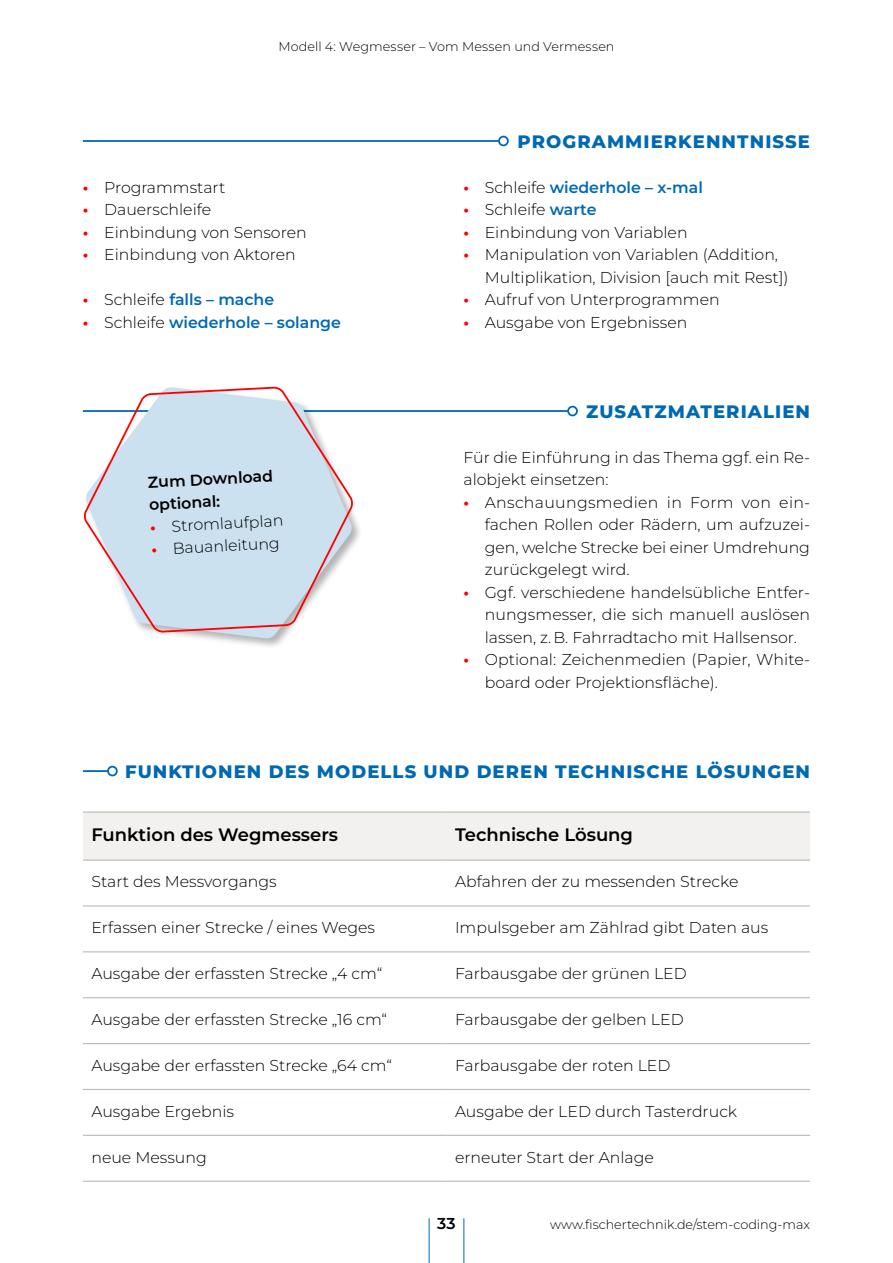
<style>
.page{position:relative;width:893px;height:1263px;background:#fff}
.page>*{position:absolute;margin:0;border:0;box-sizing:border-box;transform-origin:0 0}
.t1{font:800 18px "Montserrat";letter-spacing:.06em;color:#0069b4}
.t2{font:600 18px "Montserrat";color:#000}
.t3{font:300 15.75px/22.5px "Montserrat";color:#000}
.t4{font:600 15.75px "Montserrat";color:#0069b4}
.t5{font:600 15.75px/22.5px "Montserrat";color:#000}
.t6{font:300 12.75px "Montserrat";color:#000}
.s1{font-weight:700;color:#f00}
.s2{font-weight:300;color:#000}
.s3{font-weight:600;color:#0069b4}
</style>
<div class="page">
<hr style="left:429px;top:1218px;width:1px;height:45px;background:#0069b4">
<hr style="left:463px;top:1218px;width:1px;height:45px;background:#0069b4">
<div style="left:498px;top:136px;width:11px;height:10px;border:2px solid #0069b4;border-radius:50%"></div>
<hr style="left:83px;top:140px;width:416px;height:2px;background:#0069b4">
<div style="left:567px;top:406px;width:11px;height:10px;border:2px solid #0069b4;border-radius:50%"></div>
<hr style="left:83px;top:410px;width:485px;height:2px;background:#0069b4">
<div style="left:107px;top:766px;width:11px;height:10px;border:2px solid #0069b4;border-radius:50%"></div>
<hr style="left:83px;top:770px;width:25px;height:2px;background:#0069b4">
<div style="left:83px;top:813px;width:727px;height:46px;background:#f2f1ef"></div>
<hr style="left:83px;top:811px;width:363px;height:2px;background:#bdbab0">
<hr style="left:446px;top:811px;width:364px;height:2px;background:#bdbab0">
<hr style="left:83px;top:859px;width:363px;height:2px;background:#bdbab0">
<hr style="left:446px;top:859px;width:364px;height:2px;background:#bdbab0">
<hr style="left:83px;top:905px;width:363px;height:1px;background:#bdbab0">
<hr style="left:446px;top:905px;width:364px;height:1px;background:#bdbab0">
<hr style="left:83px;top:951px;width:363px;height:1px;background:#bdbab0">
<hr style="left:446px;top:951px;width:364px;height:1px;background:#bdbab0">
<hr style="left:83px;top:997px;width:363px;height:1px;background:#bdbab0">
<hr style="left:446px;top:997px;width:364px;height:1px;background:#bdbab0">
<hr style="left:83px;top:1043px;width:363px;height:1px;background:#bdbab0">
<hr style="left:446px;top:1043px;width:364px;height:1px;background:#bdbab0">
<hr style="left:83px;top:1089px;width:363px;height:1px;background:#bdbab0">
<hr style="left:446px;top:1089px;width:364px;height:1px;background:#bdbab0">
<hr style="left:83px;top:1135px;width:363px;height:1px;background:#bdbab0">
<hr style="left:446px;top:1135px;width:364px;height:1px;background:#bdbab0">
<hr style="left:83px;top:1180px;width:363px;height:2px;background:#bdbab0">
<hr style="left:446px;top:1180px;width:364px;height:2px;background:#bdbab0">
<div style="left:84px;top:385px;width:279px;height:264px;background:#000;opacity:.3"></div>
<svg style="left:82px;top:386px;width:273px;height:248px"></svg>
<p class="t6" style="left:278px;top:37px;width:338px">Modell 4: Wegmesser – Vom Messen und Vermessen</p>
<p class="t3" style="left:83px;top:175px;width:144px"><span class="s1">•</span> Programmstart</p>
<p class="t3" style="left:83px;top:198px;width:130px"><span class="s1">•</span> Dauerschleife</p>
<p class="t3" style="left:83px;top:220px;width:225px"><span class="s1">•</span> Einbindung von Sensoren</p>
<p class="t3" style="left:83px;top:243px;width:214px"><span class="s1">•</span> Einbindung von Aktoren</p>
<p class="t4" style="left:83px;top:289px;width:193px"><span class="s1">•</span> <span class="s2">Schleife</span> falls – mache</p>
<p class="t4" style="left:83px;top:311px;width:259px"><span class="s1">•</span> <span class="s2">Schleife</span> wiederhole – solange</p>
<p class="t5" style="left:147px;top:470px;width:127px;rotate:-3deg">Zum Download optional:</p>
<p class="t3" style="left:150px;top:515px;width:135px;rotate:-3deg"><span class="s1">•</span> Stromlaufplan</p>
<p class="t3" style="left:151px;top:538px;width:130px;rotate:-3deg"><span class="s1">•</span> Bauanleitung</p>
<p class="t1" style="left:518px;top:128px;width:294px">PROGRAMMIERKENNTNISSE</p>
<p class="t4" style="left:463px;top:176px;width:241px"><span class="s1">•</span> <span class="s2">Schleife</span> wiederhole – x-mal</p>
<p class="t3" style="left:463px;top:198px;width:134px"><span class="s1">•</span> Schleife <span class="s3">warte</span></p>
<p class="t3" style="left:463px;top:220px;width:226px"><span class="s1">•</span> Einbindung von Variablen</p>
<p class="t3" style="left:485px;top:243px;width:305px;text-indent:-21px"><span class="s1">•</span> Manipulation von Variablen (Addition,<br>Multiplikation, Division [auch mit Rest])</p>
<p class="t3" style="left:463px;top:288px;width:258px"><span class="s1">•</span> Aufruf von Unterprogrammen</p>
<p class="t3" style="left:463px;top:311px;width:225px"><span class="s1">•</span> Ausgabe von Ergebnissen</p>
<p class="t1" style="left:586px;top:398px;width:225px">ZUSATZMATERIALIEN</p>
<p class="t3" style="left:463px;top:445px;width:348px">Fü r die Einfü hrung in das Thema ggf. ein Re&shy;alobjekt einsetzen:</p>
<p class="t3" style="left:485px;top:490px;width:327px;text-align:justify;text-indent:-21px"><span class="s1">•</span> Anschauungsmedien in Form von ein&shy;fachen Rollen oder Rädern, um aufzuzei&shy;gen, welche Strecke bei einer Umdrehung zurückgelegt wird.</p>
<p class="t3" style="left:485px;top:580px;width:327px;text-align:justify;text-indent:-21px"><span class="s1">•</span> Ggf. verschiedene handelsü bliche Entfer&shy;nungsmesser, die sich manuell auslösen lassen, z. B. Fahrradtacho mit Hallsensor.</p>
<p class="t3" style="left:485px;top:648px;width:327px;text-indent:-21px"><span class="s1">•</span> Optional: Zeichenmedien (Papier, White&shy;board oder Projektionsfläche).</p>
<p class="t1" style="left:125px;top:758px;width:686px">FUNKTIONEN DES MODELLS UND DEREN TECHNISCHE LÖSUNGEN</p>
<p class="t2" style="left:91px;top:822px;width:248px">Funktion des Wegmessers</p>
<p class="t2" style="left:455px;top:822px;width:180px">Technische Lösung</p>
<p class="t3" style="left:91px;top:870px;width:187px">Start des Messvorgangs</p>
<p class="t3" style="left:455px;top:870px;width:285px">Abfahren der zu messenden Strecke</p>
<p class="t3" style="left:91px;top:916px;width:285px">Erfassen einer Strecke / eines Weges</p>
<p class="t3" style="left:455px;top:916px;width:315px">Impulsgeber am Zählrad gibt Daten aus</p>
<p class="t3" style="left:91px;top:962px;width:292px">Ausgabe der erfassten Strecke „4 cm“</p>
<p class="t3" style="left:455px;top:962px;width:233px">Farbausgabe der grü nen LED</p>
<p class="t3" style="left:91px;top:1007px;width:297px">Ausgabe der erfassten Strecke „16 cm“</p>
<p class="t3" style="left:455px;top:1007px;width:230px">Farbausgabe der gelben LED</p>
<p class="t3" style="left:91px;top:1053px;width:302px">Ausgabe der erfassten Strecke „64 cm“</p>
<p class="t3" style="left:455px;top:1053px;width:217px">Farbausgabe der roten LED</p>
<p class="t3" style="left:91px;top:1099px;width:144px">Ausgabe Ergebnis</p>
<p class="t3" style="left:455px;top:1099px;width:284px">Ausgabe der LED durch Tasterdruck</p>
<p class="t3" style="left:91px;top:1145px;width:117px">neue Messung</p>
<p class="t3" style="left:455px;top:1145px;width:200px">erneuter Start der Anlage</p>
<p class="t5" style="left:437px;top:1212px;width:20px">33</p>
<p class="t6" style="left:550px;top:1216px;width:261px">www.fischertechnik.de/stem-coding-max</p>
</div>
